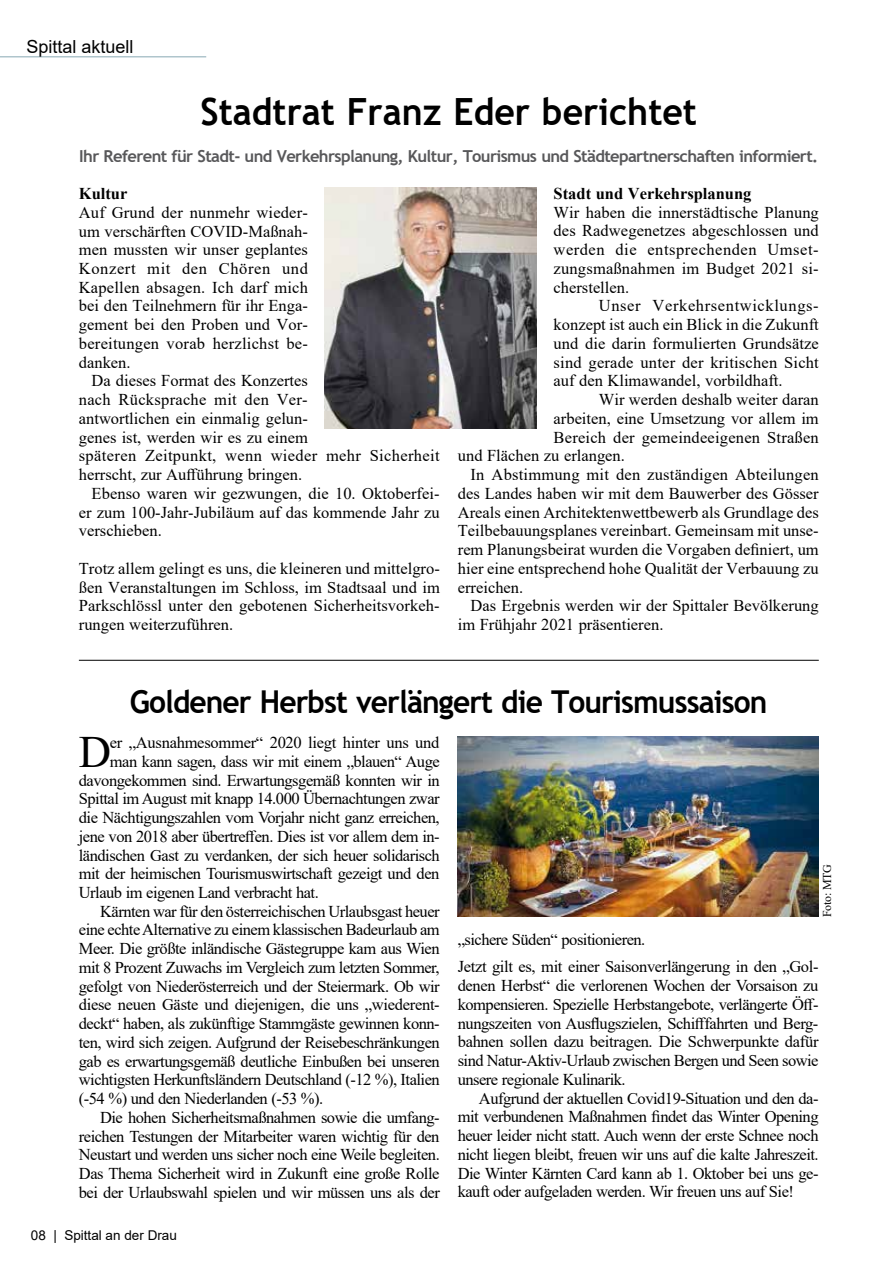
<style>
.page{position:relative;width:893px;height:1263px;background:#fff}
.page>*{position:absolute;margin:0;border:0;box-sizing:border-box;transform-origin:0 0}
.t1{font:44.85px "Times New Roman";color:#000}
.t2{font:700 37.5px "Trebuchet MS";color:#000;scale:.95 1}
.t3{font:700 31.5px "Trebuchet MS";letter-spacing:-.03em;color:#000;scale:.95 1}
.t4{font:18px "Arial";color:#000}
.t5{font:16.5px/18.8px "Times New Roman";letter-spacing:-.03em;color:#000;text-align:justify}
.t6{font:16.5px/18.8px "Times New Roman";color:#000}
.t7{font:700 16.5px "Trebuchet MS";letter-spacing:-.035em;color:#58585a}
.t8{font:16.5px "Times New Roman";letter-spacing:.01em;color:#000}
.t9{font:16.5px "Times New Roman";letter-spacing:.015em;color:#000}
.t10{font:700 16.5px "Times New Roman";color:#000}
.t11{font:13.5px "Arial";color:#000}
.t12{font:12px "Times New Roman";letter-spacing:-.025em;color:#000}
</style>
<div class="page">
<hr style="left:0;top:56px;width:206px;height:1px;background:#9bb7c0">
<img style="left:325px;top:188px;width:212px;height:240px">
<hr style="left:79px;top:660px;width:740px;height:1px;background:#000">
<img style="left:458px;top:737px;width:361px;height:180px">
<p class="t4" style="left:27px;top:34px;width:109px">Spittal aktuell</p>
<h2 class="t2" style="left:201px;top:89px;width:524px">Stadtrat Franz Eder berichtet</h2>
<p class="t7" style="left:79px;top:146px;width:741px">Ihr Referent für Stadt- und Verkehrsplanung, Kultur, Tourismus und Städtepartnerschaften informiert.</p>
<p class="t10" style="left:79px;top:182px;width:50px">Kultur</p>
<p class="t5" style="left:79px;top:202px;width:231px">Auf Grund der nunmehr wieder&shy;um verschärften COVID-Maßnah&shy;men mussten wir unser geplantes Konzert mit den Chören und Kapellen absagen. Ich darf mich bei den Teilnehmern für ihr Enga&shy;gement bei den Proben und Vor&shy;bereitungen vorab herzlichst be&shy;danken.</p>
<p class="t6" style="left:79px;top:371px;width:362px;text-indent:13px">Da dieses Format des Konzertes<br>nach Rücksprache mit den Ver-<br>antwortlichen ein einmalig gelun-<br>genes ist, werden wir es zu einem<br>späteren Zeitpunkt, wenn wieder mehr Sicherheit herrscht, zur Aufführung bringen.</p>
<p class="t5" style="left:79px;top:483px;width:362px;text-indent:13px">Ebenso waren wir gezwungen, die 10. Oktoberfei&shy;er zum 100-Jahr-Jubiläum auf das kommende Jahr zu verschieben.</p>
<p class="t5" style="left:79px;top:558px;width:362px">Trotz allem gelingt es uns, die kleineren und mittelgro&shy;ßen Veranstaltungen im Schloss, im Stadtsaal und im Parkschlössl unter den gebotenen Sicherheitsvorkeh&shy;rungen weiterzuführen.</p>
<p class="t10" style="left:554px;top:181px;width:199px">Stadt und Verkehrsplanung</p>
<p class="t5" style="left:554px;top:202px;width:267px">Wir haben die innerstädtische Planung des Radwegenetzes abgeschlossen und werden die entsprechenden Umset&shy;zungsmaßnahmen im Budget 2021 si&shy;cherstellen.</p>
<p class="t5" style="left:554px;top:296px;width:267px;text-indent:45px">Unser Verkehrsentwicklungs&shy;konzept ist auch ein Blick in die Zukunft und die darin formulierten Grundsätze sind gerade unter der kritischen Sicht auf den Klimawandel, vorbildhaft.</p>
<p class="t6" style="left:599px;top:390px;width:221px">Wir werden deshalb weiter daran</p>
<p class="t6" style="left:554px;top:408px;width:267px">arbeiten, eine Umsetzung vor allem im</p>
<p class="t9" style="left:554px;top:425px;width:267px">Bereich der gemeindeeigenen Straßen</p>
<p class="t6" style="left:458px;top:446px;width:169px">und Flächen zu erlangen.</p>
<p class="t8" style="left:471px;top:463px;width:350px">In Abstimmung mit den zuständigen Abteilungen</p>
<p class="t6" style="left:458px;top:483px;width:362px">des Landes haben wir mit dem Bauwerber des Gösser</p>
<p class="t6" style="left:458px;top:502px;width:362px">Areals einen Architektenwettbewerb als Grundlage des</p>
<p class="t6" style="left:458px;top:521px;width:362px">Teilbebauungsplanes vereinbart. Gemeinsam mit unse-</p>
<p class="t6" style="left:458px;top:540px;width:362px">rem Planungsbeirat wurden die Vorgaben definiert, um</p>
<p class="t6" style="left:458px;top:558px;width:362px">hier eine entsprechend hohe Qualität der Verbauung zu</p>
<p class="t6" style="left:458px;top:577px;width:67px">erreichen.</p>
<p class="t6" style="left:471px;top:596px;width:350px">Das Ergebnis werden wir der Spittaler Bevölkerung</p>
<p class="t6" style="left:458px;top:615px;width:207px">im Frühjahr 2021 präsentieren.</p>
<h3 class="t3" style="left:130px;top:682px;width:673px">Goldener Herbst verlängert die Tourismussaison</h3>
<h1 class="t1" style="left:79px;top:720px;width:34px">D</h1>
<p class="t5" style="left:110px;top:733px;width:331px">er „Ausnahmesommer“ 2020 liegt hinter uns und</p>
<p class="t5" style="left:110px;top:751px;width:331px">man kann sagen, dass wir mit einem „blauen“ Auge</p>
<p class="t5" style="left:79px;top:770px;width:362px">davongekommen sind. Erwartungsgemäß konnten wir in</p>
<p class="t5" style="left:79px;top:789px;width:362px">Spittal im August mit knapp 14.000 Übernachtungen zwar</p>
<p class="t5" style="left:79px;top:807px;width:362px">die Nächtigungszahlen vom Vorjahr nicht ganz erreichen,</p>
<p class="t5" style="left:79px;top:826px;width:362px">jene von 2018 aber übertreffen. Dies ist vor allem dem in-</p>
<p class="t5" style="left:79px;top:845px;width:362px">ländischen Gast zu verdanken, der sich heuer solidarisch</p>
<p class="t5" style="left:79px;top:864px;width:362px">mit der heimischen Tourismuswirtschaft gezeigt und den</p>
<p class="t5" style="left:79px;top:882px;width:241px">Urlaub im eigenen Land verbracht hat.</p>
<p class="t5" style="left:100px;top:901px;width:341px">Kärnten war für den österreichischen Urlaubsgast heuer</p>
<p class="t5" style="left:79px;top:920px;width:362px">eine echte Alternative zu einem klassischen Badeurlaub am</p>
<p class="t5" style="left:79px;top:939px;width:362px">Meer. Die größte inländische Gästegruppe kam aus Wien</p>
<p class="t5" style="left:79px;top:957px;width:362px">mit 8 Prozent Zuwachs im Vergleich zum letzten Sommer,</p>
<p class="t5" style="left:79px;top:976px;width:362px">gefolgt von Niederösterreich und der Steiermark. Ob wir</p>
<p class="t5" style="left:79px;top:995px;width:362px">diese neuen Gäste und diejenigen, die uns „wiederent-</p>
<p class="t5" style="left:79px;top:1014px;width:362px">deckt“ haben, als zukünftige Stammgäste gewinnen konn-</p>
<p class="t5" style="left:79px;top:1032px;width:362px">ten, wird sich zeigen. Aufgrund der Reisebeschränkungen</p>
<p class="t5" style="left:79px;top:1051px;width:362px">gab es erwartungsgemäß deutliche Einbußen bei unseren</p>
<p class="t5" style="left:79px;top:1070px;width:362px">wichtigsten Herkunftsländern Deutschland (-12 %), Italien</p>
<p class="t5" style="left:79px;top:1089px;width:246px">(-54 %) und den Niederlanden (-53 %).</p>
<p class="t5" style="left:100px;top:1107px;width:341px">Die hohen Sicherheitsmaßnahmen sowie die umfang-</p>
<p class="t5" style="left:79px;top:1126px;width:362px">reichen Testungen der Mitarbeiter waren wichtig für den</p>
<p class="t5" style="left:79px;top:1145px;width:362px">Neustart und werden uns sicher noch eine Weile begleiten.</p>
<p class="t5" style="left:79px;top:1164px;width:362px">Das Thema Sicherheit wird in Zukunft eine große Rolle</p>
<p class="t5" style="left:79px;top:1182px;width:363px">bei der Urlaubswahl spielen und wir müssen uns als der</p>
<p class="t11" style="left:31px;top:1226px;width:148px">08 | Spittal an der Drau</p>
<p class="t12" style="left:819px;top:917px;width:54px;rotate:-90deg">Foto: MTG</p>
<p class="t5" style="left:458px;top:925px;width:362px;line-height:27.3px">„sichere Süden“ positionieren.<br>Jetzt gilt es, mit einer Saisonverlängerung in den „Gol-</p>
<p class="t5" style="left:458px;top:976px;width:362px">denen Herbst“ die verlorenen Wochen der Vorsaison zu kompensieren. Spezielle Herbstangebote, verlängerte Öff&shy;nungszeiten von Ausflugszielen, Schifffahrten und Berg&shy;bahnen sollen dazu beitragen. Die Schwerpunkte dafür sind Natur-Aktiv-Urlaub zwischen Bergen und Seen sowie unsere regionale Kulinarik.</p>
<p class="t5" style="left:458px;top:1088px;width:362px;text-indent:21px">Aufgrund der aktuellen Covid19-Situation und den da&shy;mit verbundenen Maßnahmen findet das Winter Opening heuer leider nicht statt. Auch wenn der erste Schnee noch nicht liegen bleibt, freuen wir uns auf die kalte Jahreszeit.<br>Die Winter Kärnten Card kann ab 1. Oktober bei uns ge&shy;kauft oder aufgeladen werden. Wir freuen uns auf Sie!</p>
</div>
